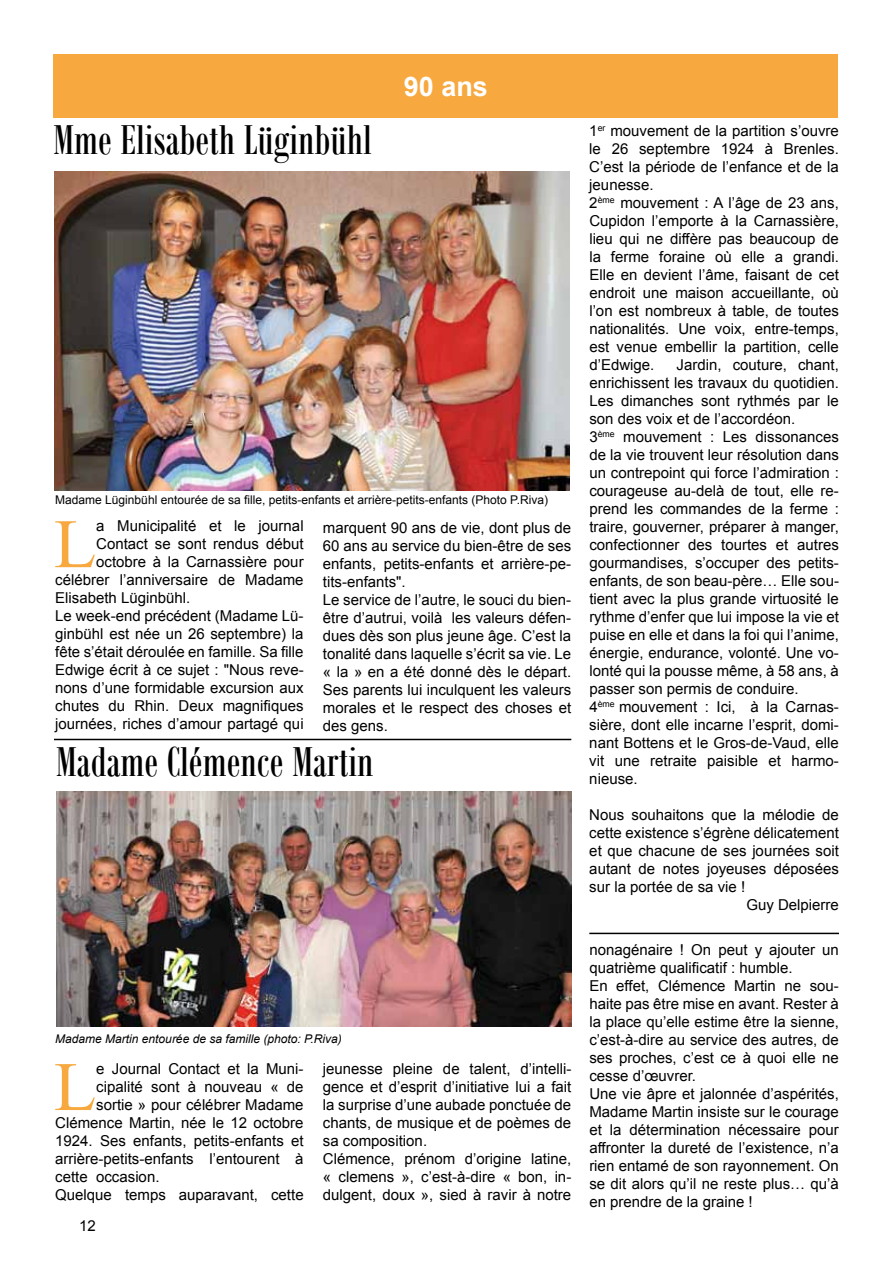
<style>
.page{position:relative;width:893px;height:1263px;background:#fff}
.page>*{position:absolute;margin:0;border:0;box-sizing:border-box;transform-origin:0 0}
.t1{font:69.3px "Times New Roman";color:#f7a93f}
.t2{font:45px "Bodoni MT Condensed";color:#000}
.t3{font:700 27px "Arial";color:#fff}
.t4{font:15px/18px "Arial";color:#000}
.t5{font:12px "Arial";color:#000}
.t6{font:italic 12px "Arial";color:#000}
</style>
<div class="page">
<div style="left:53px;top:54px;width:785px;height:64px;background:#f7a93f"></div>
<img style="left:56px;top:791px;width:515px;height:235px">
<img style="left:54px;top:171px;width:516px;height:319px">
<hr style="left:54px;top:739px;width:517px;height:1px;background:#000">
<hr style="left:589px;top:933px;width:250px;height:1px;background:#000">
<h2 class="t2" style="left:53px;top:113px;width:320px">Mme Elisabeth Lüginbühl</h2>
<h3 class="t3" style="left:404px;top:68px;width:86px">90 ans</h3>
<p class="t5" style="left:55px;top:492px;width:494px">Madame Lüginbühl entourée de sa fille, petits-enfants et arrière-petits-enfants (Photo P.Riva)</p>
<h1 class="t1" style="left:54px;top:497px;width:44px">L</h1>
<p class="t4" style="left:96px;top:517px;width:209px">a Municipalité et le journal</p>
<p class="t4" style="left:96px;top:535px;width:209px">Contact se sont rendus début</p>
<p class="t4" style="left:96px;top:553px;width:209px">octobre à la Carnassière pour</p>
<p class="t4" style="left:55px;top:571px;width:250px">célébrer l’anniversaire de Madame</p>
<p class="t4" style="left:55px;top:589px;width:137px">Elisabeth Lüginbühl.</p>
<p class="t4" style="left:55px;top:607px;width:250px">Le week-end précédent (Madame Lü-</p>
<p class="t4" style="left:55px;top:625px;width:250px">ginbühl est née un 26 septembre) la</p>
<p class="t4" style="left:55px;top:643px;width:250px">fête s’était déroulée en famille. Sa fille</p>
<p class="t4" style="left:55px;top:661px;width:250px">Edwige écrit à ce sujet : "Nous reve-</p>
<p class="t4" style="left:55px;top:679px;width:250px">nons d’une formidable excursion aux</p>
<p class="t4" style="left:55px;top:697px;width:250px">chutes du Rhin. Deux magnifiques</p>
<p class="t4" style="left:55px;top:715px;width:250px">journées, riches d’amour partagé qui</p>
<p class="t4" style="left:323px;top:519px;width:250px">marquent 90 ans de vie, dont plus de 60 ans au service du bien-être de ses enfants, petits-enfants et arrière-pe&shy;tits-enfants".<br>Le service de l’autre, le souci du bien&shy;être d’autrui, voilà les valeurs défen&shy;dues dès son plus jeune âge. C’est la tonalité dans laquelle s’écrit sa vie. Le « la » en a été donné dès le départ.<br>Ses parents lui inculquent les valeurs morales et le respect des choses et des gens.</p>
<h2 class="t2" style="left:56px;top:734px;width:319px">Madame Clémence Martin</h2>
<p class="t6" style="left:55px;top:1031px;width:288px">Madame Martin entourée de sa famille (photo: P.Riva)</p>
<h1 class="t1" style="left:54px;top:1040px;width:44px">L</h1>
<p class="t4" style="left:96px;top:1060px;width:209px">e Journal Contact et la Muni-</p>
<p class="t4" style="left:96px;top:1078px;width:209px">cipalité sont à nouveau « de</p>
<p class="t4" style="left:96px;top:1096px;width:209px">sortie » pour célébrer Madame</p>
<p class="t4" style="left:55px;top:1114px;width:250px">Clémence Martin, née le 12 octobre</p>
<p class="t4" style="left:55px;top:1132px;width:250px">1924. Ses enfants, petits-enfants et</p>
<p class="t4" style="left:55px;top:1150px;width:250px">arrière-petits-enfants l’entourent à</p>
<p class="t4" style="left:55px;top:1168px;width:106px">cette occasion.</p>
<p class="t4" style="left:55px;top:1186px;width:250px">Quelque temps auparavant, cette</p>
<p class="t4" style="left:79px;top:1217px;width:18px">12</p>
<p class="t4" style="left:323px;top:1060px;width:250px">jeunesse pleine de talent, d’intelli&shy;gence et d’esprit d’initiative lui a fait la surprise d’une aubade ponctuée de chants, de musique et de poèmes de sa composition.<br>Clémence, prénom d’origine latine, « clemens », c’est-à-dire « bon, in&shy;dulgent, doux », sied à ravir à notre</p>
<p class="t4" style="left:589px;top:122px;width:251px">1<sup>er</sup> mouvement de la partition s’ouvre le 26 septembre 1924 à Brenles.<br>C’est la période de l’enfance et de la jeunesse.<br>2<sup>ème</sup> mouvement : A l’âge de 23 ans,<br>Cupidon l’emporte à la Carnassière, lieu qui ne diffère pas beaucoup de la ferme foraine où elle a grandi.<br>Elle en devient l’âme, faisant de cet endroit une maison accueillante, où l’on est nombreux à table, de toutes nationalités. Une voix, entre-temps, est venue embellir la partition, celle d’Edwige.</p>
<p class="t4" style="left:589px;top:356px;width:251px;text-indent:87px">Jardin, couture, chant, enrichissent les travaux du quotidien.<br>Les dimanches sont rythmés par le son des voix et de l’accordéon.<br>3<sup>ème</sup> mouvement : Les dissonances de la vie trouvent leur résolution dans un contrepoint qui force l’admiration : courageuse au-delà de tout, elle re&shy;prend les commandes de la ferme : traire, gouverner, préparer à manger, confectionner des tourtes et autres gourmandises, s’occuper des petits&shy;enfants, de son beau-père… Elle sou&shy;tient avec la plus grande virtuosité le rythme d’enfer que lui impose la vie et puise en elle et dans la foi qui l’anime, énergie, endurance, volonté. Une vo&shy;lonté qui la pousse même, à 58 ans, à passer son permis de conduire.<br>4<sup>ème</sup> mouvement : Ici, à la Carnas&shy;sière, dont elle incarne l’esprit, domi&shy;nant Bottens et le Gros-de-Vaud, elle vit une retraite paisible et harmo&shy;nieuse.</p>
<p class="t4" style="left:589px;top:806px;width:251px">Nous souhaitons que la mélodie de</p>
<p class="t4" style="left:589px;top:824px;width:251px">cette existence s’égrène délicatement</p>
<p class="t4" style="left:589px;top:842px;width:251px">et que chacune de ses journées soit</p>
<p class="t4" style="left:589px;top:860px;width:251px">autant de notes joyeuses déposées</p>
<p class="t4" style="left:589px;top:878px;width:157px">sur la portée de sa vie !</p>
<p class="t4" style="left:746px;top:896px;width:94px">Guy Delpierre</p>
<p class="t4" style="left:589px;top:941px;width:251px">nonagénaire ! On peut y ajouter un quatrième qualificatif : humble.<br>En effet, Clémence Martin ne sou&shy;haite pas être mise en avant. Rester à la place qu’elle estime être la sienne, c’est-à-dire au service des autres, de ses proches, c’est ce à quoi elle ne cesse d’œuvrer.<br>Une vie âpre et jalonnée d’aspérités, Madame Martin insiste sur le courage et la détermination nécessaire pour affronter la dureté de l’existence, n’a rien entamé de son rayonnement. On se dit alors qu’il ne reste plus… qu’à en prendre de la graine !</p>
</div>
